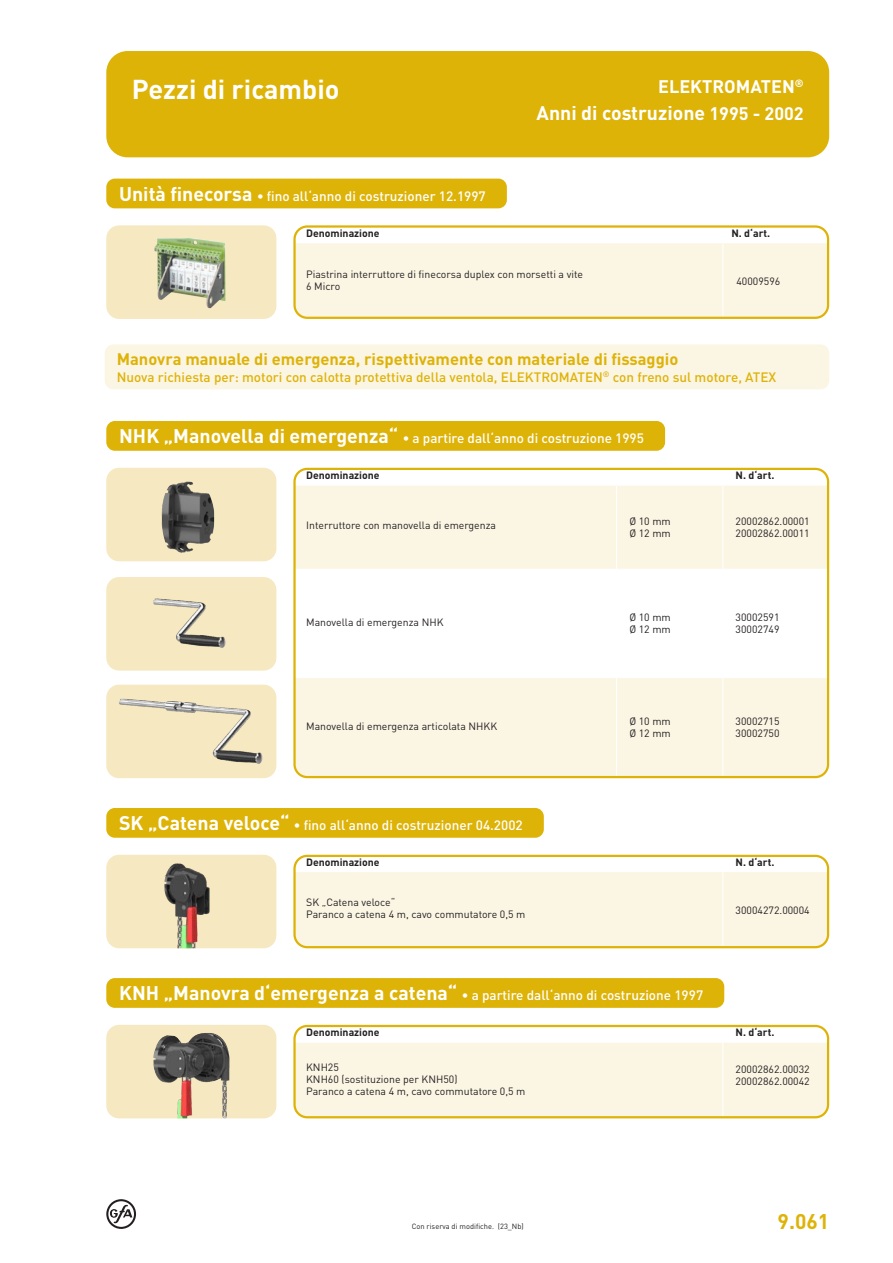
<style>
.page{position:relative;width:893px;height:1263px;background:#fff}
.page>*{position:absolute;margin:0;border:0;box-sizing:border-box;transform-origin:0 0}
.t1{font:700 27px "DIN Pro";color:#fff}
.t2{font:700 21px "DIN Pro";color:#deb308}
.t3{font:700 19.5px "DIN Pro";color:#fff}
.t4{font:700 18px "DIN Pro";color:#fff}
.t5{font:700 16.5px "DIN Pro";color:#deb308}
.t6{font:500 13.5px "DIN Pro";color:#fff}
.t7{font:500 13.5px "DIN Pro";color:#deb308}
.t8{font:10.5px/12px "DIN Pro";color:#231f20}
.t9{font:700 10.5px "DIN Pro";color:#231f20}
.t10{font:7.5px "DIN Pro";color:#231f20}
.s1{font-weight:700;font-size:19.5px}
.s2{font-weight:700}
.s3{font-size:18px}
</style>
<div class="page">
<svg style="left:106px;top:1199px;width:30px;height:30px"></svg>
<div style="left:106px;top:51px;width:723px;height:106px;background:#deb308;border-radius:21px"></div>
<div style="left:106px;top:225px;width:170px;height:94px;background:#f6e8c0;border-radius:13px"></div>
<img style="left:154px;top:237px;width:72px;height:71px">
<div style="left:106px;top:468px;width:170px;height:93px;background:#f6e8c0;border-radius:13px"></div>
<img style="left:162px;top:481px;width:52px;height:72px">
<div style="left:106px;top:855px;width:170px;height:93px;background:#f6e8c0;border-radius:13px"></div>
<img style="left:164px;top:863px;width:46px;height:85px">
<div style="left:106px;top:577px;width:170px;height:94px;background:#f6e8c0;border-radius:13px"></div>
<img style="left:153px;top:598px;width:73px;height:50px">
<div style="left:106px;top:685px;width:170px;height:93px;background:#f6e8c0;border-radius:13px"></div>
<img style="left:119px;top:699px;width:144px;height:65px">
<svg style="left:296px;top:228px;width:533px;height:90px"></svg>
<hr style="left:295px;top:240px;width:428px;height:3px;background:#fff">
<hr style="left:723px;top:240px;width:105px;height:3px;background:#fff">
<div style="left:293px;top:225px;width:536px;height:94px;border:2px solid #deb308;border-radius:13px"></div>
<div style="left:296px;top:486px;width:532px;height:291px;background:#fbf5e4"></div>
<svg style="left:296px;top:570px;width:530px;height:107px"></svg>
<svg style="left:296px;top:471px;width:532px;height:8px"></svg>
<hr style="left:616px;top:486px;width:1px;height:83px;background:#fff">
<hr style="left:722px;top:486px;width:1px;height:83px;background:#fff">
<hr style="left:295px;top:569px;width:322px;height:1px;background:#fff">
<hr style="left:617px;top:569px;width:106px;height:1px;background:#fff">
<hr style="left:616px;top:570px;width:1px;height:107px;background:#fff">
<hr style="left:723px;top:569px;width:105px;height:1px;background:#fff">
<hr style="left:722px;top:570px;width:1px;height:107px;background:#fff">
<hr style="left:616px;top:678px;width:1px;height:99px;background:#fff">
<hr style="left:722px;top:678px;width:1px;height:99px;background:#fff">
<hr style="left:295px;top:677px;width:322px;height:1px;background:#fff">
<hr style="left:617px;top:677px;width:106px;height:1px;background:#fff">
<hr style="left:723px;top:677px;width:105px;height:1px;background:#fff">
<div style="left:293px;top:468px;width:536px;height:310px;border:2px solid #deb308;border-radius:13px"></div>
<svg style="left:296px;top:858px;width:532px;height:89px"></svg>
<hr style="left:722px;top:872px;width:1px;height:75px;background:#fff">
<hr style="left:295px;top:869px;width:428px;height:3px;background:#fff">
<hr style="left:723px;top:869px;width:105px;height:3px;background:#fff">
<div style="left:293px;top:855px;width:536px;height:93px;border:2px solid #deb308;border-radius:13px"></div>
<svg style="left:296px;top:1028px;width:532px;height:89px"></svg>
<hr style="left:722px;top:1043px;width:1px;height:74px;background:#fff">
<hr style="left:295px;top:1040px;width:428px;height:3px;background:#fff">
<hr style="left:723px;top:1040px;width:105px;height:3px;background:#fff">
<div style="left:293px;top:1025px;width:536px;height:93px;border:2px solid #deb308;border-radius:13px"></div>
<div style="left:106px;top:1025px;width:170px;height:93px;background:#f6e8c0;border-radius:13px"></div>
<img style="left:153px;top:1033px;width:76px;height:85px">
<div style="left:105px;top:344px;width:724px;height:45px;background:#fbf5e4;border-radius:9px"></div>
<div style="left:106px;top:179px;width:401px;height:29px;background:#deb308;border-radius:9px"></div>
<div style="left:106px;top:421px;width:559px;height:30px;background:#deb308;border-radius:9px"></div>
<div style="left:106px;top:808px;width:438px;height:30px;background:#deb308;border-radius:9px"></div>
<div style="left:106px;top:978px;width:618px;height:30px;background:#deb308;border-radius:9px"></div>
<h1 class="t1" style="left:132px;top:71px;width:209px">Pezzi di ricambio</h1>
<p class="t6" style="left:119px;top:186px;width:368px"><span class="s1">Unità finecorsa</span> <span class="s2">•</span> fino all‘anno di costruzioner 12.1997</p>
<h3 class="t4" style="left:658px;top:75px;width:147px">ELEKTROMATEN<sup>®</sup></h3>
<h3 class="t3" style="left:537px;top:100px;width:269px">Anni di costruzione <span class="s3">1995 - 2002</span></h3>
<p class="t9" style="left:306px;top:226px;width:75px">Denominazione</p>
<p class="t9" style="left:731px;top:226px;width:40px">N. d‘art.</p>
<p class="t8" style="left:306px;top:267px;width:278px">Piastrina interruttore di finecorsa duplex con morsetti a vite<br>6 Micro</p>
<p class="t8" style="left:736px;top:275px;width:45px">40009596</p>
<h3 class="t5" style="left:117px;top:348px;width:563px">Manovra manuale di emergenza, rispettivamente con materiale di fissaggio</h3>
<p class="t7" style="left:117px;top:368px;width:661px">Nuova richiesta per: motori con calotta protettiva della ventola, ELEKTROMATEN<sup>®</sup> con freno sul motore, ATEX</p>
<p class="t6" style="left:119px;top:429px;width:526px"><span class="s1">NHK „Manovella di emergenza“</span> <span class="s2">•</span> a partire dall‘anno di costruzione 1995</p>
<p class="t9" style="left:306px;top:468px;width:75px">Denominazione</p>
<p class="t9" style="left:736px;top:468px;width:40px">N. d‘art.</p>
<p class="t8" style="left:306px;top:519px;width:191px">Interruttore con manovella di emergenza</p>
<p class="t8" style="left:629px;top:514px;width:43px">Ø 10 mm<br>Ø 12 mm</p>
<p class="t8" style="left:736px;top:514px;width:76px">20002862.00001<br>20002862.00011</p>
<p class="t8" style="left:306px;top:616px;width:139px">Manovella di emergenza NHK</p>
<p class="t8" style="left:629px;top:611px;width:43px">Ø 10 mm<br>Ø 12 mm</p>
<p class="t8" style="left:736px;top:611px;width:45px">30002591<br>30002749</p>
<p class="t8" style="left:306px;top:719px;width:192px">Manovella di emergenza articolata NHKK</p>
<p class="t8" style="left:629px;top:715px;width:43px">Ø 10 mm<br>Ø 12 mm</p>
<p class="t8" style="left:736px;top:715px;width:45px">30002715<br>30002750</p>
<p class="t6" style="left:119px;top:816px;width:405px"><span class="s1">SK „Catena veloce“</span> <span class="s2">•</span> fino all‘anno di costruzioner 04.2002</p>
<p class="t9" style="left:306px;top:855px;width:75px">Denominazione</p>
<p class="t9" style="left:736px;top:855px;width:40px">N. d‘art.</p>
<p class="t8" style="left:306px;top:896px;width:221px">SK „Catena veloce“<br>Paranco a catena 4 m, cavo commutatore 0,5 m</p>
<p class="t8" style="left:736px;top:904px;width:76px">30004272.00004</p>
<p class="t6" style="left:119px;top:986px;width:586px"><span class="s1">KNH „Manovra d‘emergenza a catena“</span> <span class="s2">•</span> a partire dall‘anno di costruzione 1997</p>
<p class="t9" style="left:306px;top:1025px;width:75px">Denominazione</p>
<p class="t9" style="left:736px;top:1025px;width:40px">N. d‘art.</p>
<p class="t8" style="left:306px;top:1061px;width:221px">KNH25<br>KNH60 (sostituzione per KNH50)<br>Paranco a catena 4 m, cavo commutatore 0,5 m</p>
<p class="t8" style="left:736px;top:1062px;width:76px">20002862.00032<br>20002862.00042</p>
<p class="t10" style="left:412px;top:1221px;width:113px">Con riserva di modifiche. (23_Nb)</p>
<h2 class="t2" style="left:778px;top:1207px;width:53px">9.061</h2>
</div>
